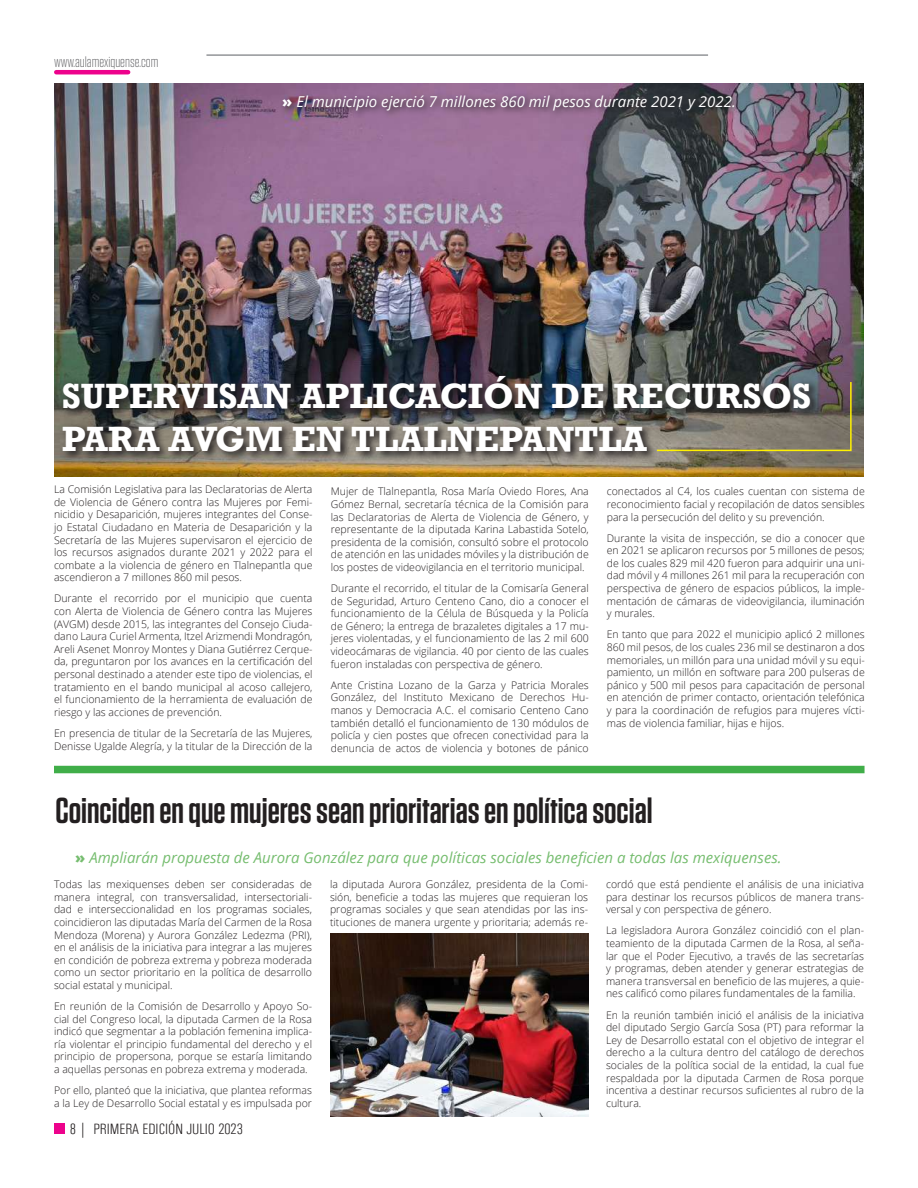
<style>
.page{position:relative;width:918px;height:1188px;background:#fff}
.page>*{position:absolute;margin:0;border:0;box-sizing:border-box;transform-origin:0 0}
.t1{font:600 36px "Tungsten";color:#231f20}
.t2{font:700 36px/43.2px "Rockwell";color:#fff}
.t3{font:italic 15px "Open Sans";color:#76bd6f}
.t4{font:italic 15px "Open Sans";color:#fff}
.t5{font:300 condensed 15px "Univers";color:#231f20}
.t6{font:300 15px "Tungsten";color:#636366}
.t7{font:300 10.5px/12.6px "Open Sans";color:#231f20;text-align:justify}
.s1{font-weight:800;font-style:normal}
</style>
<div class="page">
<hr style="left:56px;top:70px;width:72px;height:4px;background:#ed028c">
<hr style="left:206px;top:54px;width:502px;height:2px;background:#939598">
<div style="left:54px;top:1123px;width:11px;height:11px;background:#ed028c"></div>
<img style="left:55px;top:83px;width:809px;height:394px">
<img style="left:60px;top:372px;width:761px;height:90px">
<svg style="left:656px;top:381px;width:196px;height:71px;background:#656155"></svg>
<svg style="left:279px;top:92px;width:464px;height:28px;background:#725872"></svg>
<div style="left:54px;top:766px;width:811px;height:7px;background:#40ae49"></div>
<img style="left:331px;top:934px;width:258px;height:183px">
<h2 class="t6" style="left:54px;top:54px;width:106px">www.aulamexiquense.com</h2>
<h2 class="t4" style="left:282px;top:91px;width:455px"><span class="s1">»</span> El municipio ejerció 7 millones 860 mil pesos durante 2021 y 2022.</h2>
<h1 class="t2" style="left:62px;top:374px;width:751px">SUPERVISAN APLICACIÓN DE RECURSOS<br>PARA AVGM EN TLALNEPANTLA</h1>
<p class="t7" style="left:54px;top:483px;width:260px">La Comisión Legislativa para las Declaratorias de Alerta de Violencia de Género contra las Mujeres por Femi&shy;nicidio y Desaparición, mujeres integrantes del Conse&shy;jo Estatal Ciudadano en Materia de Desaparición y la Secretaría de las Mujeres supervisaron el ejercicio de los recursos asignados durante 2021 y 2022 para el combate a la violencia de género en Tlalnepantla que ascendieron a 7 millones 860 mil pesos.</p>
<p class="t7" style="left:54px;top:592px;width:260px">Durante el recorrido por el municipio que cuenta con Alerta de Violencia de Género contra las Mujeres (AVGM) desde 2015, las integrantes del Consejo Ciuda&shy;dano Laura Curiel Armenta, Itzel Arizmendi Mondragón, Areli Asenet Monroy Montes y Diana Gutiérrez Cerque&shy;da, preguntaron por los avances en la certificación del personal destinado a atender este tipo de violencias, el tratamiento en el bando municipal al acoso callejero, el funcionamiento de la herramienta de evaluación de riesgo y las acciones de prevención.</p>
<p class="t7" style="left:54px;top:727px;width:260px">En presencia de titular de la Secretaría de las Mujeres,<br>Denisse Ugalde Alegría, y la titular de la Dirección de la</p>
<p class="t7" style="left:331px;top:485px;width:260px">Mujer de Tlalnepantla, Rosa María Oviedo Flores, Ana Gómez Bernal, secretaría técnica de la Comisión para las Declaratorias de Alerta de Violencia de Género, y representante de la diputada Karina Labastida Sotelo, presidenta de la comisión, consultó sobre el protocolo de atención en las unidades móviles y la distribución de los postes de videovigilancia en el territorio municipal.</p>
<p class="t7" style="left:331px;top:582px;width:260px">Durante el recorrido, el titular de la Comisaría General de Seguridad, Arturo Centeno Cano, dio a conocer el funcionamiento de la Célula de Búsqueda y la Policía de Género; la entrega de brazaletes digitales a 17 mu&shy;jeres violentadas, y el funcionamiento de las 2 mil 600 videocámaras de vigilancia. 40 por ciento de las cuales fueron instaladas con perspectiva de género.</p>
<p class="t7" style="left:331px;top:678px;width:260px">Ante Cristina Lozano de la Garza y Patricia Morales González, del Instituto Mexicano de Derechos Hu&shy;manos y Democracia A.C. el comisario Centeno Cano también detalló el funcionamiento de 130 módulos de policía y cien postes que ofrecen conectividad para la denuncia de actos de violencia y botones de pánico</p>
<p class="t7" style="left:607px;top:485px;width:260px">conectados al C4, los cuales cuentan con sistema de reconocimiento facial y recopilación de datos sensibles para la persecución del delito y su prevención.</p>
<p class="t7" style="left:607px;top:531px;width:260px">Durante la visita de inspección, se dio a conocer que en 2021 se aplicaron recursos por 5 millones de pesos; de los cuales 829 mil 420 fueron para adquirir una uni&shy;dad móvil y 4 millones 261 mil para la recuperación con perspectiva de género de espacios públicos, la imple&shy;mentación de cámaras de videovigilancia, iluminación y murales.</p>
<p class="t7" style="left:607px;top:628px;width:260px">En tanto que para 2022 el municipio aplicó 2 millones 860 mil pesos, de los cuales 236 mil se destinaron a dos memoriales, un millón para una unidad móvil y su equi&shy;pamiento, un millón en software para 200 pulseras de pánico y 500 mil pesos para capacitación de personal en atención de primer contacto, orientación telefónica y para la coordinación de refugios para mujeres vícti&shy;mas de violencia familiar, hijas e hijos.</p>
<h1 class="t1" style="left:56px;top:791px;width:599px">Coinciden en que mujeres sean prioritarias en política social</h1>
<h2 class="t3" style="left:75px;top:847px;width:708px"><span class="s1">»</span> Ampliarán propuesta de Aurora González para que políticas sociales beneficien a todas las mexiquenses.</h2>
<p class="t7" style="left:54px;top:878px;width:260px">Todas las mexiquenses deben ser consideradas de manera integral, con transversalidad, intersectoriali&shy;dad e interseccionalidad en los programas sociales, coincidieron las diputadas María del Carmen de la Rosa Mendoza (Morena) y Aurora González Ledezma (PRI), en el análisis de la iniciativa para integrar a las mujeres en condición de pobreza extrema y pobreza moderada como un sector prioritario en la política de desarrollo social estatal y municipal.</p>
<p class="t7" style="left:54px;top:1000px;width:260px">En reunión de la Comisión de Desarrollo y Apoyo So&shy;cial del Congreso local, la diputada Carmen de la Rosa indicó que segmentar a la población femenina implica&shy;ría violentar el principio fundamental del derecho y el principio de propersona, porque se estaría limitando a aquellas personas en pobreza extrema y moderada.</p>
<p class="t7" style="left:54px;top:1084px;width:260px">Por ello, planteó que la iniciativa, que plantea reformas a la Ley de Desarrollo Social estatal y es impulsada por</p>
<h2 class="t5" style="left:70px;top:1120px;width:175px">8 | PRIMERA EDICIÓN JULIO 2023</h2>
<p class="t7" style="left:330px;top:878px;width:260px">la diputada Aurora González, presidenta de la Comi&shy;sión, beneficie a todas las mujeres que requieran los programas sociales y que sean atendidas por las ins&shy;tituciones de manera urgente y prioritaria; además re-</p>
<p class="t7" style="left:606px;top:878px;width:260px">cordó que está pendiente el análisis de una iniciativa para destinar los recursos públicos de manera trans&shy;versal y con perspectiva de género.</p>
<p class="t7" style="left:606px;top:924px;width:260px">La legisladora Aurora González coincidió con el plan&shy;teamiento de la diputada Carmen de la Rosa, al seña&shy;lar que el Poder Ejecutivo, a través de las secretarías y programas, deben atender y generar estrategias de manera transversal en beneficio de las mujeres, a quie&shy;nes calificó como pilares fundamentales de la familia.</p>
<p class="t7" style="left:606px;top:1008px;width:260px">En la reunión también inició el análisis de la iniciativa del diputado Sergio García Sosa (PT) para reformar la Ley de Desarrollo estatal con el objetivo de integrar el derecho a la cultura dentro del catálogo de derechos sociales de la política social de la entidad, la cual fue respaldada por la diputada Carmen de Rosa porque incentiva a destinar recursos suficientes al rubro de la cultura.</p>
</div>
